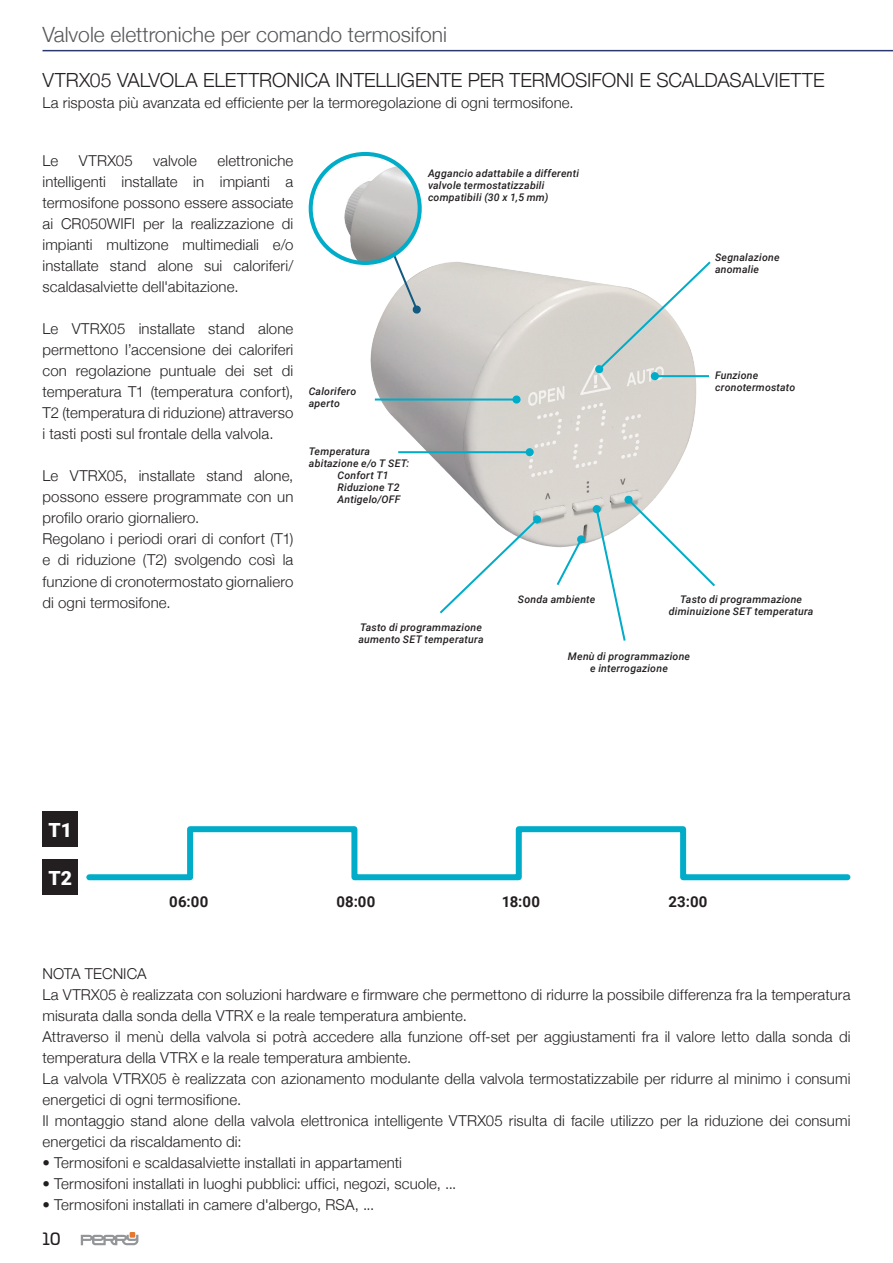
<style>
.page{position:relative;width:893px;height:1263px;background:#fff}
.page>*{position:absolute;margin:0;border:0;box-sizing:border-box;transform-origin:0 0}
.Paragrafo_testo{font:300 21px "Helvetica Neue";color:#57585a}
.Paragrafo_testo-2{font:300 19.5px "Helvetica Neue";letter-spacing:-.005em;color:#231f20}
.Paragrafo_testo-3{font:900 19.5px "Roboto";color:#fff}
.t1{font:16.5px "Univia Pro";color:#231f20}
.Paragrafo_testo-4{font:300 15px/21px "Helvetica Neue";letter-spacing:.005em;color:#231f20}
.Paragrafo_testo-5{font:700 15px "Roboto";letter-spacing:.015em;color:#231f20}
.Paragrafo_testo-6{font:italic 500 10.5px/12px "Roboto";letter-spacing:.02em;color:#231f20}
</style>
<div class="page">
<svg style="left:81px;top:1232px;width:57px;height:13px"></svg>
<hr style="left:43px;top:50px;width:850px;height:1px;background:#2b3870">
<div style="left:43px;top:811px;width:35px;height:36px;background:#231f20"></div>
<div style="left:43px;top:859px;width:35px;height:36px;background:#231f20"></div>
<svg style="left:86px;top:826px;width:765px;height:55px"></svg>
<img style="left:350px;top:262px;width:359px;height:285px">
<svg style="left:592px;top:495px;width:123px;height:146px"></svg>
<hr style="left:398px;top:451px;width:132px;height:2px;background:#00acc8">
<div style="left:526px;top:448px;width:8px;height:8px;background:#00acc8;border-radius:50%"></div>
<hr style="left:375px;top:398px;width:141px;height:2px;background:#00acc8">
<svg style="left:512px;top:395px;width:9px;height:9px"></svg>
<hr style="left:655px;top:375px;width:54px;height:2px;background:#00acc8">
<div style="left:651px;top:372px;width:8px;height:8px;background:#00acc8;border-radius:50%"></div>
<svg style="left:595px;top:261px;width:116px;height:113px"></svg>
<svg style="left:375px;top:221px;width:46px;height:93px"></svg>
<svg style="left:438px;top:515px;width:104px;height:99px"></svg>
<svg style="left:555px;top:535px;width:31px;height:50px"></svg>
<img style="left:317px;top:154px;width:103px;height:109px">
<div style="left:309px;top:152px;width:113px;height:113px;border:4px solid #00acc8;border-radius:50%"></div>
<p class="Paragrafo_testo" style="left:43px;top:17px;width:406px">Valvole elettroniche per comando termosifoni</p>
<p class="Paragrafo_testo-2" style="left:43px;top:64px;width:784px">VTRX05 VALVOLA ELETTRONICA INTELLIGENTE PER TERMOSIFONI E SCALDASALVIETTE</p>
<p class="Paragrafo_testo-4" style="left:43px;top:91px;width:533px">La risposta più avanzata ed efficiente per la termoregolazione di ogni termosifone.</p>
<p class="Paragrafo_testo-4" style="left:43px;top:149px;width:252px;text-align:justify;text-indent:175px">elettroniche intelligenti installate in impianti a termosifone possono essere associate ai CR050WIFI per la realizzazione di impianti multizone multimediali e/o installate stand alone sui caloriferi/ scaldasalviette dell'abitazione.</p>
<p class="Paragrafo_testo-4" style="left:43px;top:317px;width:252px;text-align:justify">Le VTRX05 installate stand alone permettono l’accensione dei caloriferi con regolazione puntuale dei set di temperatura T1 (temperatura confort), T2 (temperatura di riduzione) attraverso i tasti posti sul frontale della valvola.</p>
<p class="Paragrafo_testo-4" style="left:43px;top:464px;width:252px;text-align:justify">Le VTRX05, installate stand alone, possono essere programmate con un profilo orario giornaliero.</p>
<p class="Paragrafo_testo-4" style="left:43px;top:527px;width:252px;text-align:justify">Regolano i periodi orari di confort (T1) e di riduzione (T2) svolgendo così la funzione di cronotermostato giornaliero di ogni termosifone.</p>
<p class="Paragrafo_testo-4" style="left:43px;top:149px;width:17px">Le</p>
<p class="Paragrafo_testo-4" style="left:79px;top:149px;width:55px">VTRX05</p>
<p class="Paragrafo_testo-4" style="left:153px;top:149px;width:45px">valvole</p>
<p class="Paragrafo_testo-6" style="left:428px;top:167px;width:153px">Aggancio adattabile a differenti valvole termostatizzabili compatibili (30 x 1,5 mm)</p>
<p class="Paragrafo_testo-6" style="left:715px;top:251px;width:66px">Segnalazione</p>
<p class="Paragrafo_testo-6" style="left:715px;top:263px;width:46px">anomalie</p>
<p class="Paragrafo_testo-6" style="left:309px;top:385px;width:49px">Calorifero aperto</p>
<p class="Paragrafo_testo-6" style="left:309px;top:445px;width:63px">Temperatura</p>
<p class="Paragrafo_testo-6" style="left:309px;top:457px;width:102px">abitazione e/o T SET:</p>
<p class="Paragrafo_testo-6" style="left:337px;top:469px;width:53px">Confort T1</p>
<p class="Paragrafo_testo-6" style="left:337px;top:481px;width:64px">Riduzione T2</p>
<p class="Paragrafo_testo-6" style="left:337px;top:493px;width:65px">Antigelo/OFF</p>
<p class="Paragrafo_testo-6" style="left:715px;top:369px;width:82px">Funzione cronotermostato</p>
<p class="Paragrafo_testo-6" style="left:518px;top:592px;width:79px">Sonda ambiente</p>
<p class="Paragrafo_testo-6" style="left:680px;top:592px;width:123px">Tasto di programmazione</p>
<p class="Paragrafo_testo-6" style="left:669px;top:604px;width:146px">diminuizione SET temperatura</p>
<p class="Paragrafo_testo-6" style="left:360px;top:620px;width:123px">Tasto di programmazione</p>
<p class="Paragrafo_testo-6" style="left:358px;top:632px;width:127px">aumento SET temperatura</p>
<p class="Paragrafo_testo-6" style="left:568px;top:650px;width:124px">Menù di programmazione</p>
<p class="Paragrafo_testo-6" style="left:590px;top:662px;width:79px">e interrogazione</p>
<p class="Paragrafo_testo-3" style="left:49px;top:816px;width:25px">T1</p>
<p class="Paragrafo_testo-3" style="left:49px;top:864px;width:25px">T2</p>
<p class="Paragrafo_testo-5" style="left:169px;top:891px;width:40px">06:00</p>
<p class="Paragrafo_testo-5" style="left:336px;top:891px;width:41px">08:00</p>
<p class="Paragrafo_testo-5" style="left:502px;top:891px;width:40px">18:00</p>
<p class="Paragrafo_testo-5" style="left:668px;top:891px;width:41px">23:00</p>
<p class="Paragrafo_testo-4" style="left:43px;top:962px;width:106px">NOTA TECNICA</p>
<p class="Paragrafo_testo-4" style="left:43px;top:983px;width:809px">La VTRX05 è realizzata con soluzioni hardware e firmware che permettono di ridurre la possibile differenza fra la temperatura misurata dalla sonda della VTRX e la reale temperatura ambiente.</p>
<p class="Paragrafo_testo-4" style="left:43px;top:1025px;width:809px">Attraverso il menù della valvola si potrà accedere alla funzione off-set per aggiustamenti fra il valore letto dalla sonda di temperatura della VTRX e la reale temperatura ambiente.</p>
<p class="Paragrafo_testo-4" style="left:43px;top:1067px;width:809px">La valvola VTRX05 è realizzata con azionamento modulante della valvola termostatizzabile per ridurre al minimo i consumi energetici di ogni termosifione.</p>
<p class="Paragrafo_testo-4" style="left:43px;top:1109px;width:809px">Il montaggio stand alone della valvola elettronica intelligente VTRX05 risulta di facile utilizzo per la riduzione dei consumi energetici da riscaldamento di:</p>
<p class="Paragrafo_testo-4" style="left:43px;top:1151px;width:361px">• Termosifoni e scaldasalviette installati in appartamenti</p>
<p class="Paragrafo_testo-4" style="left:43px;top:1172px;width:415px">• Termosifoni installati in luoghi pubblici: uffici, negozi, scuole, ...</p>
<p class="Paragrafo_testo-4" style="left:43px;top:1193px;width:333px">• Termosifoni installati in camere d'albergo, RSA, ...</p>
<p class="t1" style="left:43px;top:1227px;width:20px">10</p>
</div>
